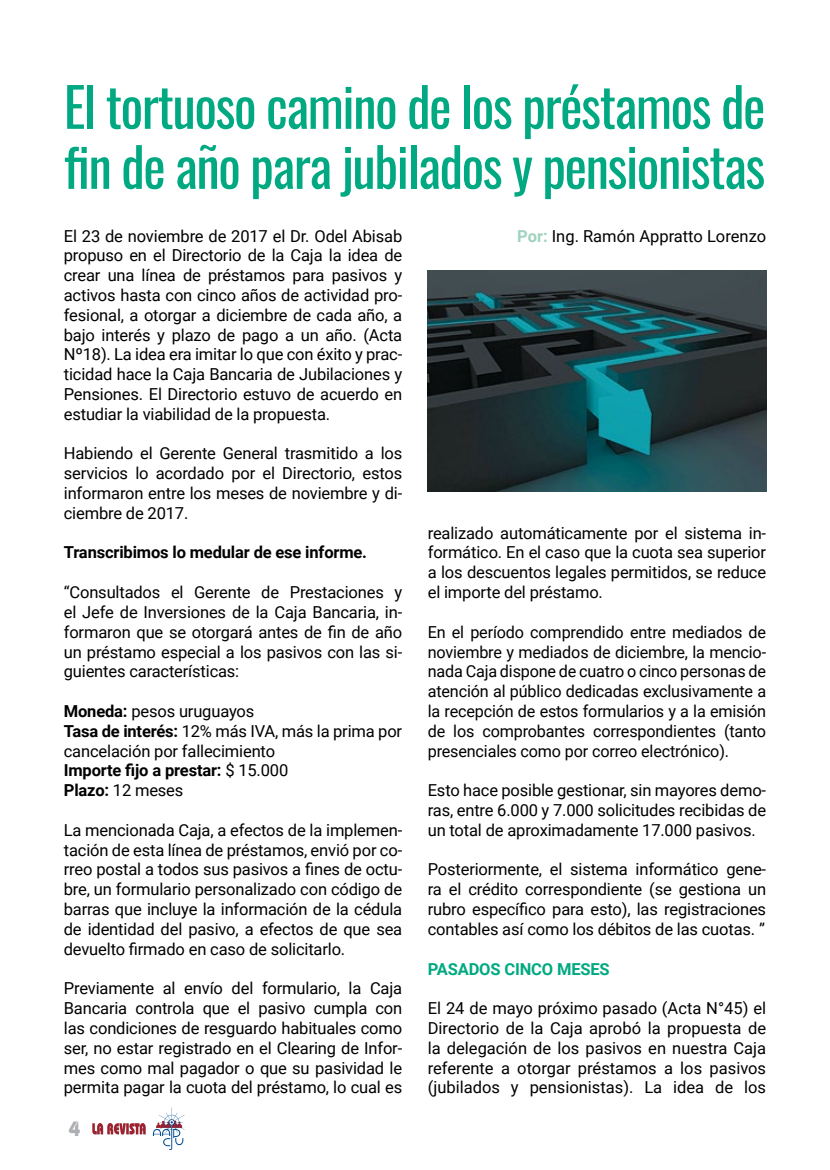
<style>
.page{position:relative;width:830px;height:1170px;background:#fff}
.page>*{position:absolute;margin:0;border:0;box-sizing:border-box;transform-origin:0 0}
.t1{font:54px/60px "Oswald";letter-spacing:-.025em;color:#00a981}
.t2{font:700 21px "Bauhaus Std";color:#aeafb2}
.t3{font:16.5px/19.8px "Roboto";letter-spacing:-.01em;color:#000;text-align:justify}
.t4{font:700 16.5px "Roboto";letter-spacing:-.01em;color:#000}
.t5{font:700 16.5px "Roboto";letter-spacing:-.01em;color:#00a981}
.s1{font-weight:700;color:#9fd3bf}
.s2{font-weight:700}
</style>
<div class="page">
<svg style="left:92px;top:1123px;width:54px;height:11px"></svg>
<svg style="left:153px;top:1107px;width:31px;height:42px"></svg>
<img style="left:427px;top:271px;width:338px;height:221px">
<h1 class="t1" style="left:64px;top:71px;width:702px">El tortuoso camino de los préstamos de fin de año para jubilados y pensionistas</h1>
<p class="t3" style="left:517px;top:225px;width:250px"><span class="s1">Por:</span> Ing. Ramón Appratto Lorenzo</p>
<p class="t3" style="left:64px;top:225px;width:340px">El 23 de noviembre de 2017 el Dr. Odel Abisab propuso en el Directorio de la Caja la idea de crear una línea de préstamos para pasivos y activos hasta con cinco años de actividad pro&shy;fesional, a otorgar a diciembre de cada año, a bajo interés y plazo de pago a un año. (Acta Nº18). La idea era imitar lo que con éxito y prac&shy;ticidad hace la Caja Bancaria de Jubilaciones y Pensiones. El Directorio estuvo de acuerdo en estudiar la viabilidad de la propuesta.</p>
<p class="t3" style="left:64px;top:443px;width:340px">Habiendo el Gerente General trasmitido a los servicios lo acordado por el Directorio, estos informaron entre los meses de noviembre y di&shy;ciembre de 2017.</p>
<p class="t4" style="left:64px;top:541px;width:304px">Transcribimos lo medular de ese informe.</p>
<p class="t3" style="left:64px;top:581px;width:340px">“Consultados el Gerente de Prestaciones y el Jefe de Inversiones de la Caja Bancaria, in&shy;formaron que se otorgará antes de fin de año un préstamo especial a los pasivos con las si&shy;guientes características:</p>
<p class="t3" style="left:64px;top:700px;width:339px;text-align:left"><span class="s2">Moneda:</span> pesos uruguayos<br><span class="s2">Tasa de interés:</span> 12% más IVA, más la prima por cancelación por fallecimiento<br><span class="s2">Importe fijo a prestar:</span> $ 15.000<br><span class="s2">Plazo:</span> 12 meses</p>
<p class="t3" style="left:64px;top:819px;width:340px">La mencionada Caja, a efectos de la implemen&shy;tación de esta línea de préstamos, envió por co&shy;rreo postal a todos sus pasivos a fines de octu&shy;bre, un formulario personalizado con código de barras que incluye la información de la cédula de identidad del pasivo, a efectos de que sea devuelto firmado en caso de solicitarlo.</p>
<p class="t3" style="left:64px;top:977px;width:340px">Previamente al envío del formulario, la Caja Bancaria controla que el pasivo cumpla con las condiciones de resguardo habituales como ser, no estar registrado en el Clearing de Infor&shy;mes como mal pagador o que su pasividad le permita pagar la cuota del préstamo, lo cual es</p>
<p class="t3" style="left:427px;top:522px;width:340px">realizado automáticamente por el sistema in&shy;formático. En el caso que la cuota sea superior a los descuentos legales permitidos, se reduce el importe del préstamo.</p>
<p class="t3" style="left:427px;top:621px;width:340px">En el período comprendido entre mediados de noviembre y mediados de diciembre, la mencio&shy;nada Caja dispone de cuatro o cinco personas de atención al público dedicadas exclusivamente a la recepción de estos formularios y a la emisión de los comprobantes correspondientes (tanto presenciales como por correo electrónico).</p>
<p class="t3" style="left:427px;top:779px;width:340px">Esto hace posible gestionar, sin mayores demo&shy;ras, entre 6.000 y 7.000 solicitudes recibidas de un total de aproximadamente 17.000 pasivos.</p>
<p class="t3" style="left:427px;top:859px;width:340px">Posteriormente, el sistema informático gene&shy;ra el crédito correspondiente (se gestiona un rubro específico para esto), las registraciones contables así como los débitos de las cuotas. ”</p>
<p class="t5" style="left:427px;top:957px;width:183px">PASADOS CINCO MESES</p>
<p class="t3" style="left:427px;top:997px;width:340px">El 24 de mayo próximo pasado (Acta N°45) el Directorio de la Caja aprobó la propuesta de la delegación de los pasivos en nuestra Caja referente a otorgar préstamos a los pasivos (jubilados y pensionistas). La idea de los</p>
<p class="t2" style="left:69px;top:1115px;width:13px">4</p>
</div>
